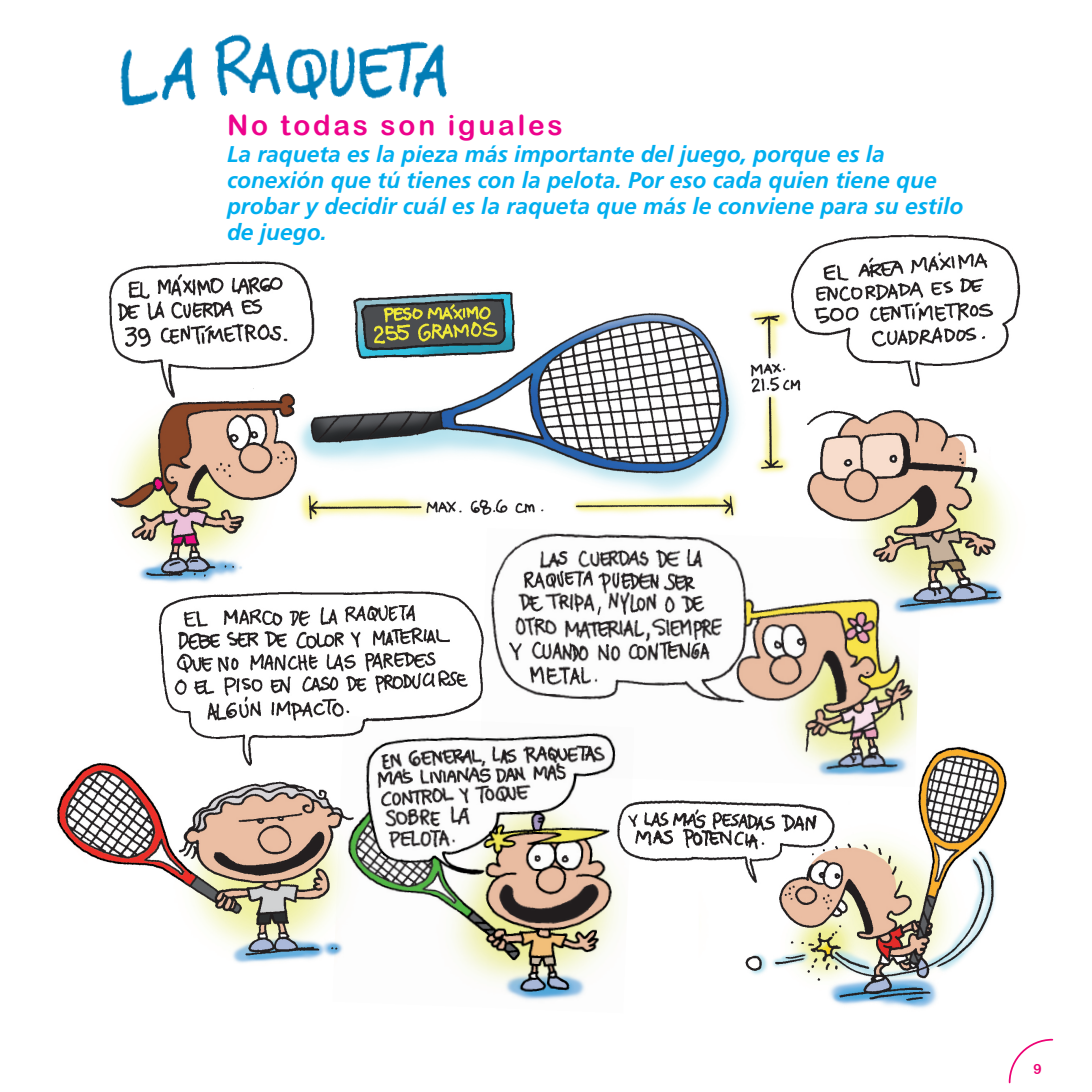
<style>
.page{position:relative;width:1092px;height:1092px;background:#fff}
.page>*{position:absolute;margin:0;border:0;box-sizing:border-box;transform-origin:0 0}
.t1{font:28px "Arial Rounded MT Bold";letter-spacing:.1em;color:#ed028c}
.t2{font:italic 700 22.75px/26.2px "Frutiger";color:#00aeef}
.t3{font:14px "Arial Rounded MT Bold";color:#ed0274}
</style>
<div class="page">
<img style="left:120px;top:34px;width:327px;height:72px">
<svg style="left:1008px;top:1038px;width:45px;height:46px"></svg>
<img style="left:320px;top:310px;width:455px;height:209px">
<img style="left:337px;top:291px;width:191px;height:78px">
<img style="left:109px;top:261px;width:211px;height:322px">
<img style="left:775px;top:234px;width:246px;height:378px">
<img style="left:57px;top:591px;width:423px;height:372px">
<img style="left:480px;top:528px;width:441px;height:213px">
<img style="left:332px;top:716px;width:302px;height:284px">
<img style="left:611px;top:741px;width:396px;height:267px">
<p class="t1" style="left:227px;top:109px;width:337px">No todas son iguales</p>
<p class="t2" style="left:227px;top:141px;width:737px">La raqueta es la pieza más importante del juego, porque es la conexión que tú tienes con la pelota. Por eso cada quien tiene que probar y decidir cuál es la raqueta que más le conviene para su estilo de juego.</p>
<p class="t3" style="left:1033px;top:1060px;width:10px">9</p>
</div>
